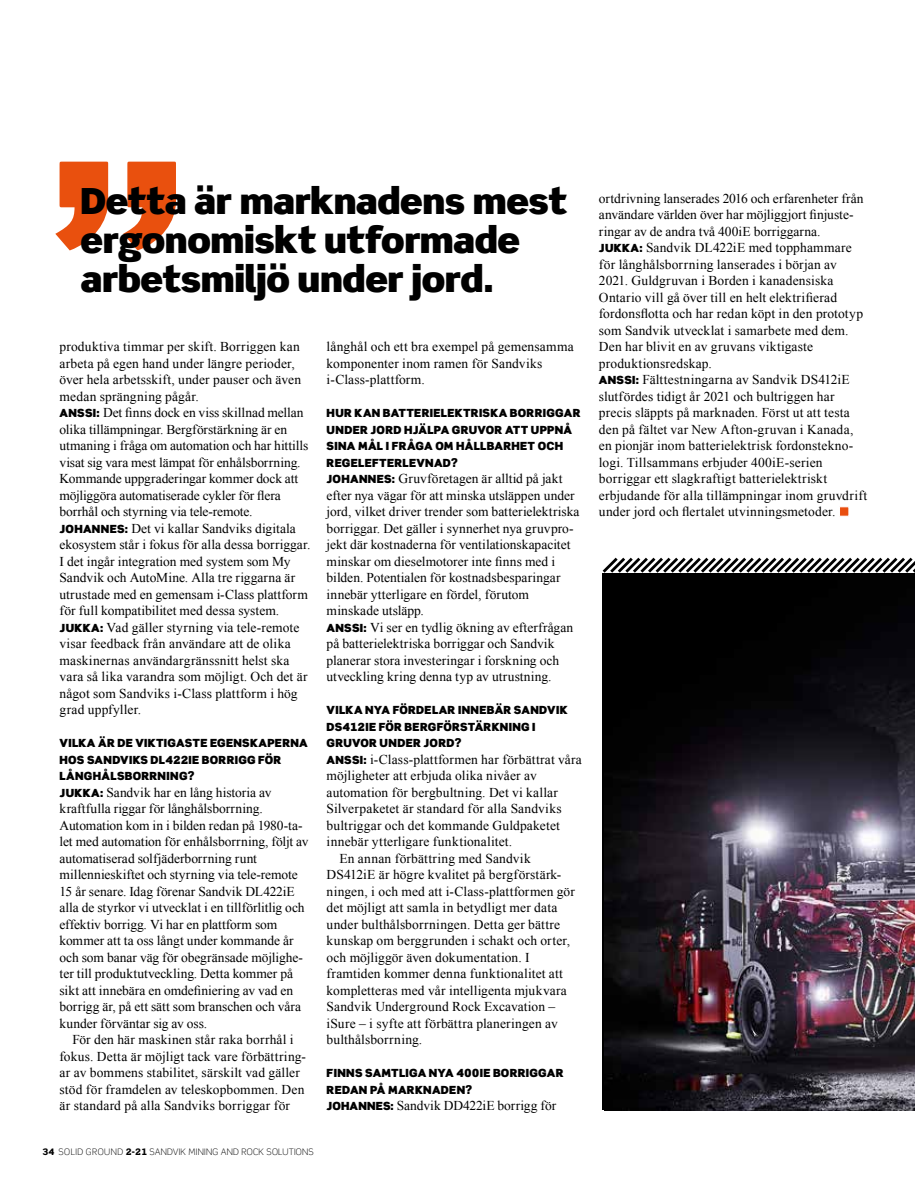
<style>
.page{position:relative;width:915px;height:1191px;background:#fff}
.page>*{position:absolute;margin:0;border:0;box-sizing:border-box;transform-origin:0 0}
.t1{font:900 36px/39px "Scene Pro";letter-spacing:-.015em;color:#000}
.t2{font:13.5px/16.5px "Times New Roman WGL";letter-spacing:.005em;color:#000}
.t3{font:900 11.25px/16.5px "Scene Pro";letter-spacing:.025em;color:#000}
.t4{font:300 9px "Scene Pro";letter-spacing:.025em;color:#000}
.s1{font-family:"Scene Pro";font-weight:900;font-size:11.25px}
.s2{font-weight:900}
.s3{color:#e94e0f}
</style>
<div class="page">
<img style="left:603px;top:575px;width:311px;height:535px">
<svg style="left:55px;top:162px;width:121px;height:88px"></svg>
<svg style="left:602px;top:557px;width:312px;height:18px"></svg>
<h1 class="t1" style="left:80px;top:181px;width:488px">Detta är marknadens mest ergonomiskt utformade arbetsmiljö under jord.</h1>
<p class="t2" style="left:60px;top:338px;width:252px">produktiva timmar per skift. Borriggen kan arbeta på egen hand under längre perioder, över hela arbetsskift, under pauser och även medan sprängning pågår.<br><span class="s1">ANSSI:</span> Det finns dock en viss skillnad mellan olika tillämpningar. Bergförstärkning är en utmaning i fråga om automation och har hittills visat sig vara mest lämpat för enhålsborrning.<br>Kommande uppgraderingar kommer dock att möjliggöra automatiserade cykler för flera borrhål och styrning via tele-remote.<br><span class="s1">JOHANNES:</span> Det vi kallar Sandviks digitala ekosystem står i fokus för alla dessa borriggar.<br>I det ingår integration med system som My Sandvik och AutoMine. Alla tre riggarna är utrustade med en gemensam i-Class plattform för full kompatibilitet med dessa system.<br><span class="s1">JUKKA:</span> Vad gäller styrning via tele-remote visar feedback från användare att de olika maskinernas användargränssnitt helst ska vara så lika varandra som möjligt. Och det är något som Sandviks i-Class plattform i hög grad uppfyller.</p>
<p class="t3" style="left:60px;top:734px;width:250px">VILKA ÄR DE VIKTIGASTE EGENSKAPERNA<br>HOS SANDVIKS DL422IE BORRIGG FÖR<br>LÅNGHÅLSBORRNING?</p>
<p class="t2" style="left:60px;top:784px;width:250px"><span class="s1">JUKKA:</span> Sandvik har en lång historia av kraftfulla riggar för långhålsborrning.<br>Automation kom in i bilden redan på 1980-ta&shy;let med automation för enhålsborrning, följt av automatiserad solfjäderborrning runt millennieskiftet och styrning via tele-remote 15 år senare. Idag förenar Sandvik DL422iE alla de styrkor vi utvecklat i en tillförlitlig och effektiv borrigg. Vi har en plattform som kommer att ta oss långt under kommande år och som banar väg för obegränsade möjlighe&shy;ter till produktutveckling. Detta kommer på sikt att innebära en omdefiniering av vad en borrigg är, på ett sätt som branschen och våra kunder förväntar sig av oss.</p>
<p class="t2" style="left:60px;top:1031px;width:248px;text-indent:13px">För den här maskinen står raka borrhål i fokus. Detta är möjligt tack vare förbättring&shy;ar av bommens stabilitet, särskilt vad gäller stöd för framdelen av teleskopbommen. Den är standard på alla Sandviks borriggar för</p>
<p class="t2" style="left:326px;top:338px;width:249px">långhål och ett bra exempel på gemensamma komponenter inom ramen för Sandviks i-Class-plattform.</p>
<p class="t3" style="left:326px;top:404px;width:255px">HUR KAN BATTERIELEKTRISKA BORRIGGAR<br>UNDER JORD HJÄLPA GRUVOR ATT UPPNÅ<br>SINA MÅL I FRÅGA OM HÅLLBARHET OCH<br>REGELEFTERLEVNAD?</p>
<p class="t2" style="left:326px;top:470px;width:254px"><span class="s1">JOHANNES:</span> Gruvföretagen är alltid på jakt efter nya vägar för att minska utsläppen under jord, vilket driver trender som batterielektriska borriggar. Det gäller i synnerhet nya gruvpro&shy;jekt där kostnaderna för ventilationskapacitet minskar om dieselmotorer inte finns med i bilden. Potentialen för kostnadsbesparingar innebär ytterligare en fördel, förutom minskade utsläpp.<br><span class="s1">ANSSI:</span> Vi ser en tydlig ökning av efterfrågan på batterielektriska borriggar och Sandvik planerar stora investeringar i forskning och utveckling kring denna typ av utrustning.</p>
<p class="t3" style="left:326px;top:701px;width:242px">VILKA NYA FÖRDELAR INNEBÄR SANDVIK<br>DS412IE FÖR BERGFÖRSTÄRKNING I<br>GRUVOR UNDER JORD?</p>
<p class="t2" style="left:326px;top:751px;width:257px"><span class="s1">ANSSI:</span> i-Class-plattformen har förbättrat våra</p>
<p class="t2" style="left:326px;top:767px;width:211px">möjligheter att erbjuda olika nivåer av</p>
<p class="t2" style="left:326px;top:784px;width:233px">automation för bergbultning. Det vi kallar</p>
<p class="t2" style="left:326px;top:800px;width:236px">Silverpaketet är standard för alla Sandviks</p>
<p class="t2" style="left:326px;top:817px;width:235px">bultriggar och det kommande Guldpaketet</p>
<p class="t2" style="left:326px;top:833px;width:187px">innebär ytterligare funktionalitet.</p>
<p class="t2" style="left:339px;top:850px;width:193px">En annan förbättring med Sandvik</p>
<p class="t2" style="left:326px;top:866px;width:236px">DS412iE är högre kvalitet på bergförstärk-</p>
<p class="t2" style="left:326px;top:883px;width:250px">ningen, i och med att i-Class-plattformen gör</p>
<p class="t2" style="left:326px;top:899px;width:232px">det möjligt att samla in betydligt mer data</p>
<p class="t2" style="left:326px;top:915px;width:235px">under bulthålsborrningen. Detta ger bättre</p>
<p class="t2" style="left:326px;top:932px;width:245px">kunskap om berggrunden i schakt och orter,</p>
<p class="t2" style="left:326px;top:948px;width:204px">och möjliggör även dokumentation. I</p>
<p class="t2" style="left:326px;top:965px;width:238px">framtiden kommer denna funktionalitet att</p>
<p class="t2" style="left:326px;top:981px;width:242px">kompletteras med vår intelligenta mjukvara</p>
<p class="t2" style="left:326px;top:998px;width:230px">Sandvik Underground Rock Excavation –</p>
<p class="t2" style="left:326px;top:1014px;width:232px">iSure – i syfte att förbättra planeringen av</p>
<p class="t2" style="left:326px;top:1031px;width:97px">bulthålsborrning.</p>
<p class="t3" style="left:326px;top:1064px;width:238px">FINNS SAMTLIGA NYA 400IE BORRIGGAR<br>REDAN PÅ MARKNADEN?</p>
<p class="t2" style="left:326px;top:1097px;width:231px"><span class="s1">JOHANNES:</span> Sandvik DD422iE borrigg för</p>
<p class="t4" style="left:43px;top:1146px;width:272px"><span class="s2">34</span> SOLID GROUND <span class="s2">2-21</span> SANDVIK MINING AND ROCK SOLUTIONS</p>
<p class="t2" style="left:598px;top:190px;width:269px">ortdrivning lanserades 2016 och erfarenheter från användare världen över har möjliggjort finjuste&shy;ringar av de andra två 400iE borriggarna.<br><span class="s1">JUKKA:</span> Sandvik DL422iE med topphammare för långhålsborrning lanserades i början av 2021. Guldgruvan i Borden i kanadensiska Ontario vill gå över till en helt elektrifierad fordonsflotta och har redan köpt in den prototyp som Sandvik utvecklat i samarbete med dem.<br>Den har blivit en av gruvans viktigaste produktionsredskap.<br><span class="s1">ANSSI:</span> Fälttestningarna av Sandvik DS412iE slutfördes tidigt år 2021 och bultriggen har precis släppts på marknaden. Först ut att testa den på fältet var New Afton-gruvan i Kanada, en pionjär inom batterielektrisk fordonstekno&shy;logi. Tillsammans erbjuder 400iE-serien borriggar ett slagkraftigt batterielektriskt erbjudande för alla tillämpningar inom gruvdrift under jord och flertalet utvinningsmetoder. <span class="s3">■</span></p>
</div>
